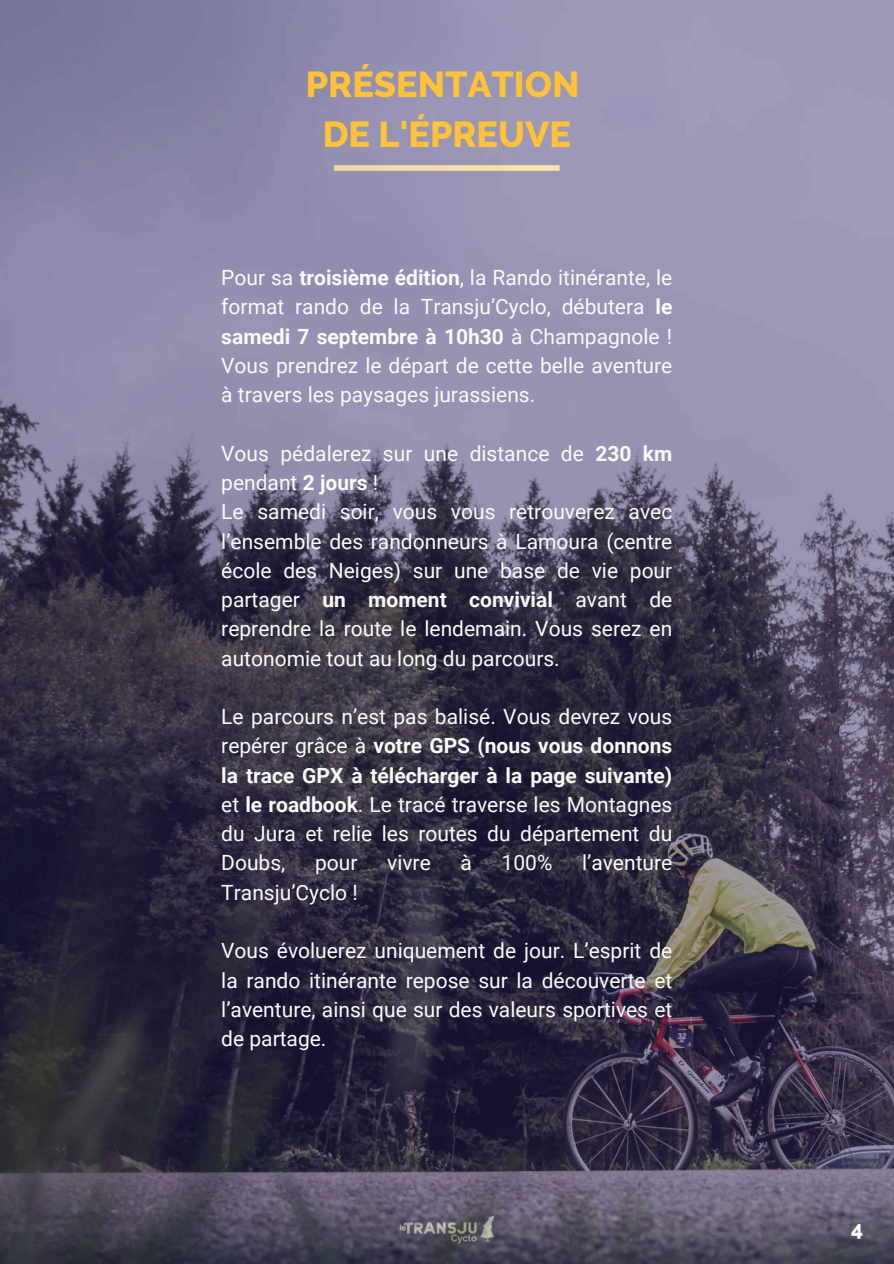
<style>
.page{position:relative;width:894px;height:1264px;background:#fff}
.page>*{position:absolute;margin:0;border:0;box-sizing:border-box;transform-origin:0 0}
.t1{font:800 36px/49.5px "Raleway";color:#ffc238;text-align:center}
.t2{font:21px/29.2px "Roboto";color:#fafafa;text-align:justify}
.t3{font:800 21px "Raleway";color:#fff}
.s1{font-weight:700}
</style>
<div class="page">
<img style="left:0;top:0;width:893px;height:1263px">
<h1 class="t1" style="left:306px;top:60px;width:275px">PRÉSENTATION<br>DE L'ÉPREUVE</h1>
<p class="t2" style="left:221px;top:263px;width:452px">Pour sa <span class="s1">troisième édition</span>, la Rando itinérante, le format rando de la Transju’Cyclo, débutera <span class="s1">le samedi 7 septembre à 10h30</span> à Champagnole !<br>Vous prendrez le départ de cette belle aventure à travers les paysages jurassiens.</p>
<p class="t2" style="left:221px;top:439px;width:452px;text-align:left">Vous pédalerez sur une distance de <span class="s1">230 km </span>pendant <span class="s1">2 jours</span> !<br>Le samedi soir, vous vous retrouverez avec l’ensemble des randonneurs à Lamoura (centre école des Neiges) sur une base de vie pour partager <span class="s1">un moment convivial</span> avant de reprendre la route le lendemain. Vous serez en autonomie tout au long du parcours.</p>
<p class="t2" style="left:221px;top:702px;width:452px">Le parcours n’est pas balisé. Vous devrez vous repérer grâce à <span class="s1">votre GPS (nous vous donnons la trace GPX à télécharger à la page suivante) </span>et <span class="s1">le roadbook</span>. Le tracé traverse les Montagnes du Jura et relie les routes du département du Doubs,</p>
<p class="t2" style="left:315px;top:848px;width:44px">pour</p>
<p class="t2" style="left:387px;top:848px;width:45px">vivre</p>
<p class="t2" style="left:460px;top:848px;width:13px">à</p>
<p class="t2" style="left:501px;top:848px;width:52px">100%</p>
<p class="t2" style="left:582px;top:848px;width:92px">l’aventure</p>
<p class="t2" style="left:221px;top:877px;width:138px">Transju’Cyclo !</p>
<p class="t2" style="left:221px;top:936px;width:452px">Vous évoluerez uniquement de jour. L’esprit de la rando itinérante repose sur la découverte et l’aventure, ainsi que sur des valeurs sportives et de partage.</p>
<p class="t3" style="left:851px;top:1215px;width:14px">4</p>
</div>
